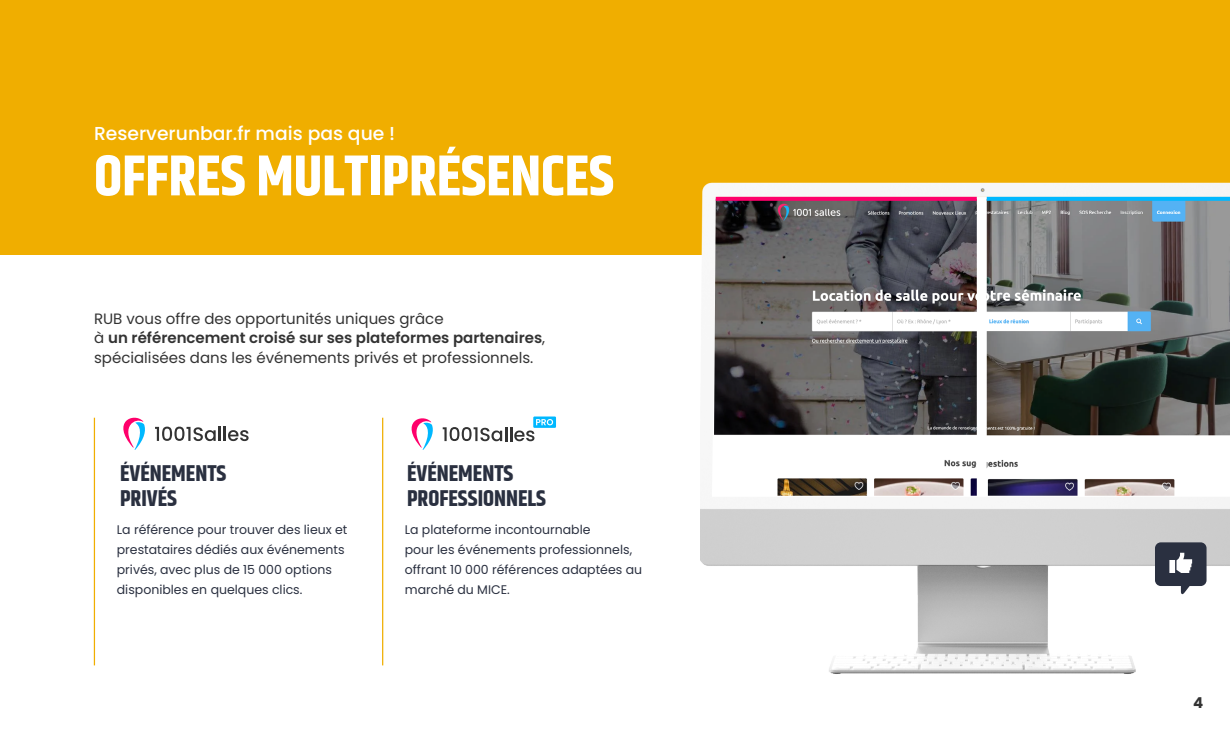
<style>
.page{position:relative;width:1230px;height:735px;background:#fff}
.page>*{position:absolute;margin:0;border:0;box-sizing:border-box;transform-origin:0 0}
.t1{font:700 57.5px "Khand";color:#fff}
.t2{font:700 22.5px/25px "Khand";color:#2a3040}
.t3{font:500 18.75px "Poppins";color:#fff}
.t4{font:15px/19.5px "Poppins";color:#333}
.t5{font:700 15px "Poppins";color:#333}
.t6{font:12.5px/20px "Poppins";color:#2a3040}
.s1{font-weight:600}
</style>
<div class="page">
<div style="left:0;top:0;width:1230px;height:255px;background:#f0ae00"></div>
<img style="left:700px;top:182px;width:530px;height:492px">
<svg style="left:712px;top:197px;width:518px;height:300px"></svg>
<img style="left:714px;top:198px;width:263px;height:298px">
<img style="left:987px;top:201px;width:243px;height:295px">
<svg style="left:716px;top:197px;width:261px;height:4px"></svg>
<svg style="left:987px;top:197px;width:243px;height:4px"></svg>
<svg style="left:155px;top:427px;width:94px;height:14px"></svg>
<svg style="left:123px;top:417px;width:22px;height:33px"></svg>
<hr style="left:94px;top:418px;width:1px;height:247px;background:#f0ae00">
<hr style="left:382px;top:418px;width:1px;height:247px;background:#f0ae00">
<svg style="left:443px;top:417px;width:113px;height:24px"></svg>
<svg style="left:411px;top:418px;width:22px;height:32px"></svg>
<div style="left:1155px;top:542px;width:52px;height:44px;background:#2a3040;border-radius:6px"></div>
<svg style="left:1181px;top:586px;width:12px;height:9px"></svg>
<svg style="left:1169px;top:553px;width:23px;height:20px"></svg>
<h3 class="t3" style="left:94px;top:123px;width:303px">Reserverunbar.fr mais pas que !</h3>
<h1 class="t1" style="left:94px;top:135px;width:522px">OFFRES MULTIPRÉSENCES</h1>
<p class="t4" style="left:94px;top:309px;width:453px">RUB vous offre des opportunités uniques grâce<br>à <span class="s1">un référencement croisé sur ses plateformes partenaires</span>, spécialisées dans les événements privés et professionnels.</p>
<h2 class="t2" style="left:120px;top:462px;width:108px">ÉVÉNEMENTS<br>PRIVÉS</h2>
<h2 class="t2" style="left:407px;top:462px;width:141px">ÉVÉNEMENTS<br>PROFESSIONNELS</h2>
<p class="t6" style="left:117px;top:520px;width:232px">La référence pour trouver des lieux et prestataires dédiés aux événements privés, avec plus de 15 000 options disponibles en quelques clics.</p>
<p class="t6" style="left:405px;top:520px;width:239px">La plateforme incontournable<br>pour les événements professionnels, offrant 10 000 références adaptées au marché du MICE.</p>
<p class="t5" style="left:1193px;top:694px;width:12px">4</p>
</div>
